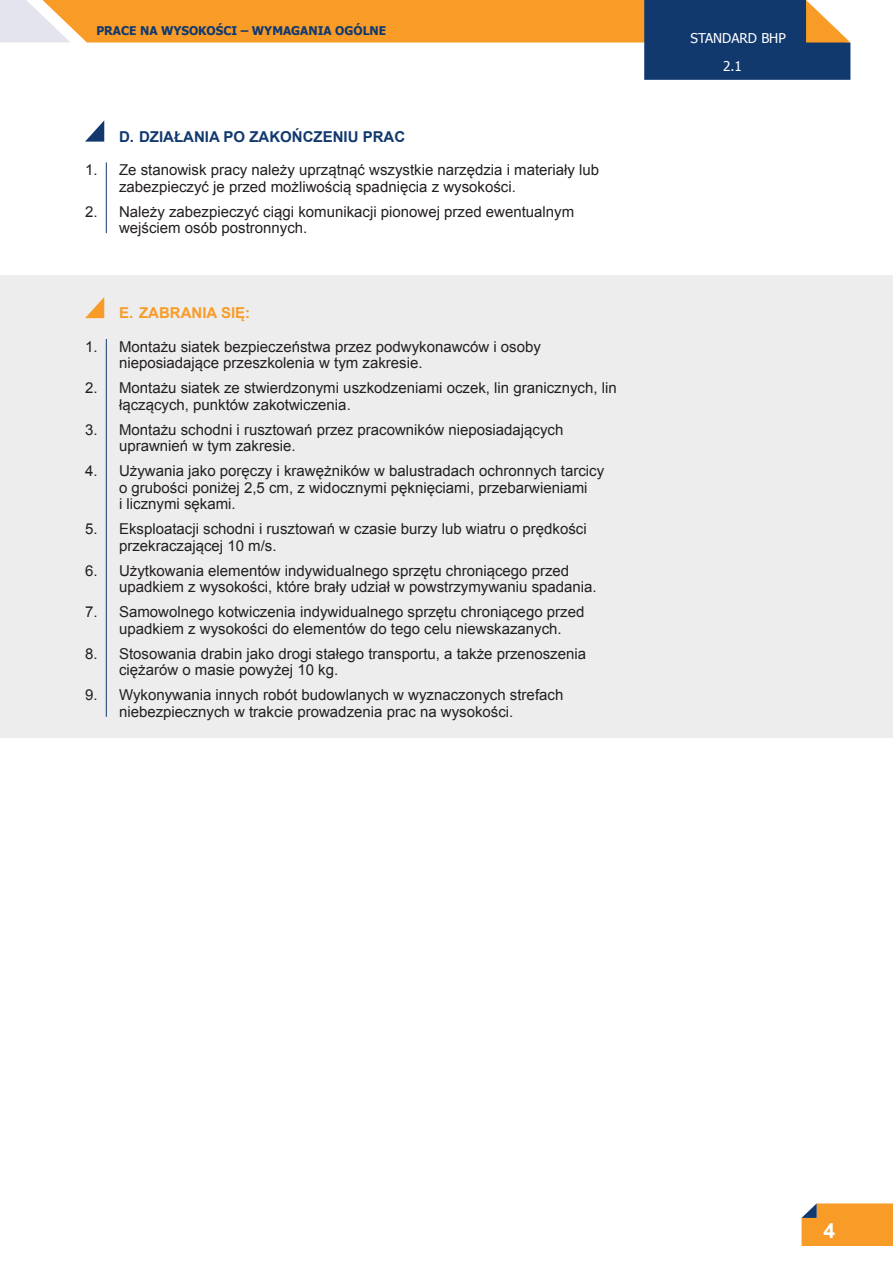
<style>
.page{position:relative;width:893px;height:1263px;background:#fff}
.page>*{position:absolute;margin:0;border:0;box-sizing:border-box;transform-origin:0 0}
.tekst{font:700 21px "Arial";color:#fff}
.Tekst_numerowany{font:15px/16.5px "Arial";color:#231f20}
.Tytulik{font:700 15px "Arial";color:#11396e}
.Tytulik-2{font:700 15px "Arial";color:#f89c27}
.t1{font:13.5px "Tahoma";color:#fff}
.t2{font:700 12px "Tahoma";color:#11396e}
</style>
<div class="page">
<svg style="left:801px;top:1203px;width:92px;height:43px;background:#f19d32"></svg>
<svg style="left:0;top:0;width:850px;height:80px"></svg>
<div style="left:0;top:276px;width:893px;height:462px;background:#ededee"></div>
<svg style="left:85px;top:297px;width:19px;height:21px"></svg>
<hr style="left:106px;top:339px;width:1px;height:378px;background:#11396e">
<svg style="left:85px;top:120px;width:19px;height:22px"></svg>
<hr style="left:106px;top:162px;width:1px;height:71px;background:#11396e">
<p class="t2" style="left:96px;top:23px;width:291px">PRACE NA WYSOKOŚCI – WYMAGANIA OGÓLNE</p>
<p class="Tytulik" style="left:119px;top:126px;width:288px">D. DZIAŁANIA PO ZAKOŃCZENIU PRAC</p>
<p class="Tekst_numerowany" style="left:119px;top:162px;width:482px;text-indent:-34px">1. Ze stanowisk pracy należy uprzątnąć wszystkie narzędzia i materiały lub zabezpieczyć je przed możliwością spadnięcia z wysokości.</p>
<p class="Tekst_numerowany" style="left:119px;top:203px;width:457px;text-indent:-34px">2. Należy zabezpieczyć ciągi komunikacji pionowej przed ewentualnym wejściem osób postronnych.</p>
<p class="Tytulik-2" style="left:119px;top:303px;width:133px">E. ZABRANIA SIĘ:</p>
<p class="Tekst_numerowany" style="left:119px;top:338px;width:423px;text-indent:-34px">1. Montażu siatek bezpieczeństwa przez podwykonawców i osoby nieposiadające przeszkolenia w tym zakresie.</p>
<p class="Tekst_numerowany" style="left:119px;top:380px;width:499px;text-indent:-34px">2. Montażu siatek ze stwierdzonymi uszkodzeniami oczek, lin granicznych, lin łączących, punktów zakotwiczenia.</p>
<p class="Tekst_numerowany" style="left:119px;top:421px;width:446px;text-indent:-34px">3. Montażu schodni i rusztowań przez pracowników nieposiadających uprawnień w tym zakresie.</p>
<p class="Tekst_numerowany" style="left:119px;top:463px;width:487px;text-indent:-34px">4. Używania jako poręczy i krawężników w balustradach ochronnych tarcicy o grubości poniżej 2,5 cm, z widocznymi pęknięciami, przebarwieniami<br>i licznymi sękami.</p>
<p class="Tekst_numerowany" style="left:119px;top:521px;width:469px;text-indent:-34px">5. Eksploatacji schodni i rusztowań w czasie burzy lub wiatru o prędkości przekraczającej 10 m/s.</p>
<p class="Tekst_numerowany" style="left:119px;top:562px;width:479px;text-indent:-34px">6. Użytkowania elementów indywidualnego sprzętu chroniącego przed upadkiem z wysokości, które brały udział w powstrzymywaniu spadania.</p>
<p class="Tekst_numerowany" style="left:119px;top:604px;width:467px;text-indent:-34px">7. Samowolnego kotwiczenia indywidualnego sprzętu chroniącego przed upadkiem z wysokości do elementów do tego celu niewskazanych.</p>
<p class="Tekst_numerowany" style="left:119px;top:645px;width:468px;text-indent:-34px">8. Stosowania drabin jako drogi stałego transportu, a także przenoszenia ciężarów o masie powyżej 10 kg.</p>
<p class="Tekst_numerowany" style="left:119px;top:687px;width:446px;text-indent:-34px">9. Wykonywania innych robót budowlanych w wyznaczonych strefach niebezpiecznych w trakcie prowadzenia prac na wysokości.</p>
<p class="t1" style="left:691px;top:29px;width:97px">STANDARD BHP</p>
<p class="t1" style="left:723px;top:57px;width:20px">2.1</p>
<p class="tekst" style="left:823px;top:1217px;width:13px">4</p>
</div>
